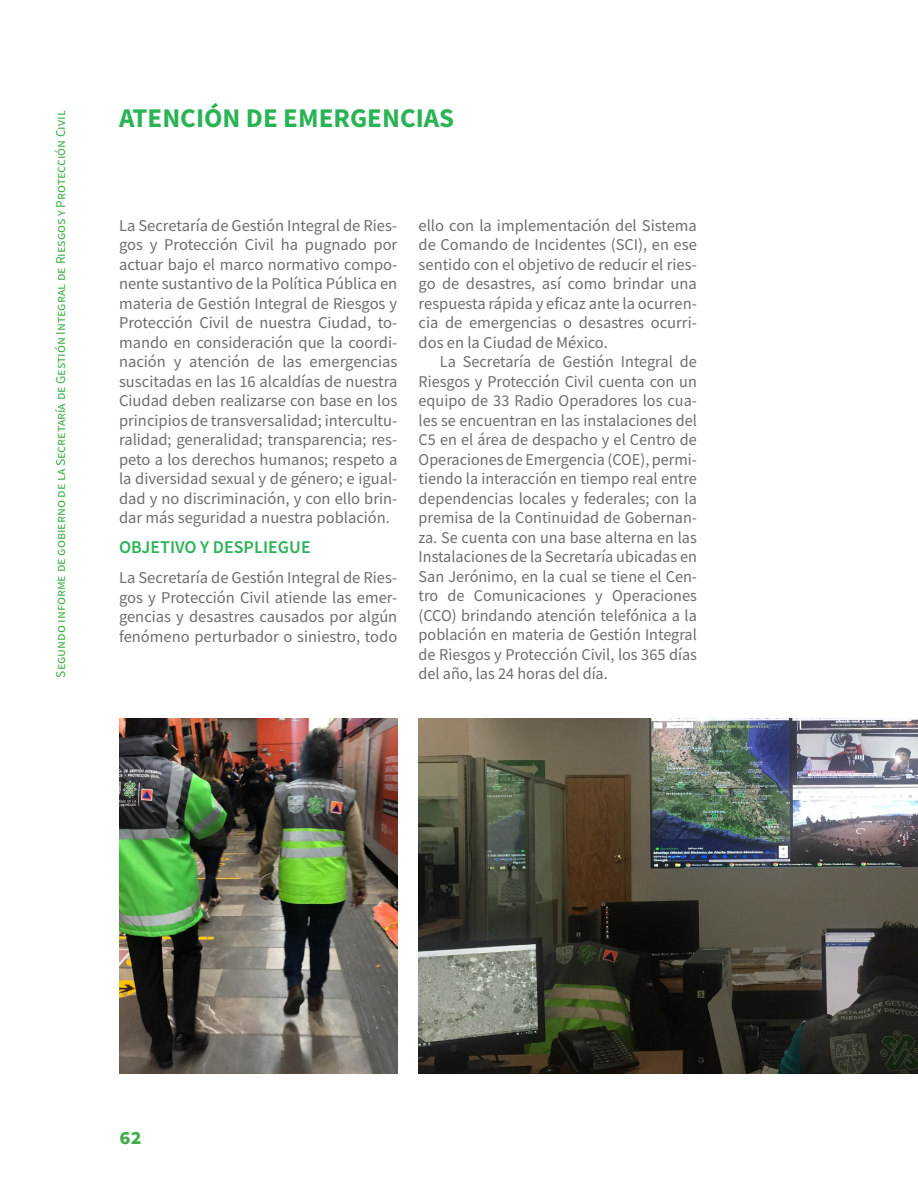
<style>
.page{position:relative;width:918px;height:1188px;background:#fff}
.page>*{position:absolute;margin:0;border:0;box-sizing:border-box;transform-origin:0 0}
.Heading_1{font:700 27px "Source Sans Pro";color:#2ab355}
.t1{font:700 22.5px "Source Sans Pro";color:#40ae49}
.Heading_2{font:600 18px "Source Sans Pro";color:#2ab355}
.Heading_2-2{font:16.5px/19.5px "Source Sans Pro";color:#6c6d70;text-align:justify}
.t2{font:13.5px "Source Sans Pro";color:#40ae49}
</style>
<div class="page">
<img style="left:119px;top:719px;width:278px;height:354px">
<img style="left:419px;top:719px;width:499px;height:354px">
<p class="t2" style="left:52px;top:678px;width:569px;rotate:-90deg">Segundo informe de gobierno de la Secretaría de Gestión Integral de Riesgos y Protección Civil</p>
<p class="Heading_1" style="left:119px;top:99px;width:337px">ATENCIÓN DE EMERGENCIAS</p>
<p class="Heading_2-2" style="left:419px;top:215px;width:280px">ello con la implementación del Sistema de Comando de Incidentes (SCI), en ese sentido con el objetivo de reducir el ries&shy;go de desastres, así como brindar una respuesta rápida y eficaz ante la ocurren&shy;cia de emergencias o desastres ocurri&shy;dos en la Ciudad de México.</p>
<p class="Heading_2-2" style="left:419px;top:352px;width:280px;text-indent:21px">La Secretaría de Gestión Integral de Riesgos y Protección Civil cuenta con un equipo de 33 Radio Operadores los cua&shy;les se encuentran en las instalaciones del C5 en el área de despacho y el Centro de Operaciones de Emergencia (COE), permi&shy;tiendo la interacción en tiempo real entre dependencias locales y federales; con la premisa de la Continuidad de Gobernan&shy;za. Se cuenta con una base alterna en las Instalaciones de la Secretaría ubicadas en San Jerónimo, en la cual se tiene el Cen&shy;tro de Comunicaciones y Operaciones (CCO) brindando atención telefónica a la población en materia de Gestión Integral de Riesgos y Protección Civil, los 365 días del año, las 24 horas del día.</p>
<p class="Heading_2-2" style="left:119px;top:215px;width:280px">La Secretaría de Gestión Integral de Ries&shy;gos y Protección Civil ha pugnado por actuar bajo el marco normativo compo&shy;nente sustantivo de la Política Pública en materia de Gestión Integral de Riesgos y Protección Civil de nuestra Ciudad, to&shy;mando en consideración que la coordi&shy;nación y atención de las emergencias suscitadas en las 16 alcaldías de nuestra Ciudad deben realizarse con base en los principios de transversalidad; intercultu&shy;ralidad; generalidad; transparencia; res&shy;peto a los derechos humanos; respeto a la diversidad sexual y de género; e igual&shy;dad y no discriminación, y con ello brin&shy;dar más seguridad a nuestra población.</p>
<p class="Heading_2" style="left:119px;top:535px;width:193px">OBJETIVO Y DESPLIEGUE</p>
<p class="Heading_2-2" style="left:119px;top:568px;width:280px">La Secretaría de Gestión Integral de Ries&shy;gos y Protección Civil atiende las emer&shy;gencias y desastres causados por algún fenómeno perturbador o siniestro, todo</p>
<h2 class="t1" style="left:119px;top:1122px;width:24px">62</h2>
</div>
